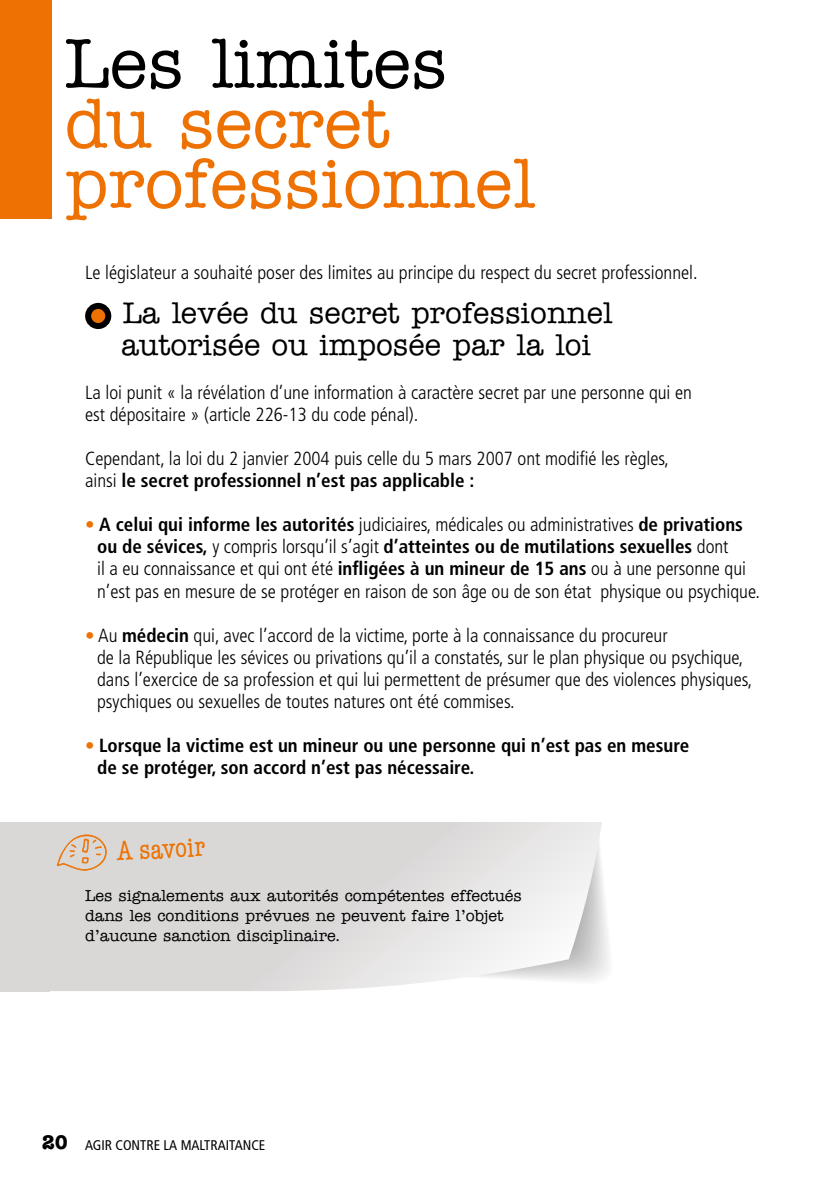
<style>
.page{position:relative;width:840px;height:1191px;background:#fff}
.page>*{position:absolute;margin:0;border:0;box-sizing:border-box;transform-origin:0 0}
.t1{font:500 70px/60px "American Typewriter";color:#ee7203}
.t2{font:500 70px "American Typewriter";color:#000}
.t3{font:500 30px/32px "American Typewriter";color:#000}
.t4{font:condensed 27.4px "American Typewriter";color:#ee7203}
.t5{font:300 condensed 19px/22px "Frutiger";color:#000}
.t6{font:700 condensed 19px/22px "Frutiger";color:#000}
.t7{font:500 16px/20px "American Typewriter";color:#000}
.t8{font:condensed 14px "Frutiger";color:#000}
.s1{font-weight:700}
.s2{color:#ee7203}
.s3{font-weight:300;color:#ee7203}
.s4{font-family:"American Typewriter";font-weight:700;font-stretch:normal;font-size:20px}
</style>
<div class="page">
<svg style="left:50px;top:822px;width:552px;height:169px;background:#dfdede"></svg>
<div style="left:0;top:822px;width:50px;height:169px;background:#d9d8d7"></div>
<div style="left:88px;top:306px;width:20px;height:20px;background:#ee7203;border-radius:50%"></div>
<div style="left:85px;top:303px;width:26px;height:26px;border:6px solid #000;border-radius:50%"></div>
<div style="left:0;top:0;width:51px;height:219px;background:#ee7203"></div>
<svg style="left:57px;top:832px;width:53px;height:39px;background:#dcc7b5"></svg>
<h1 class="t2" style="left:65px;top:25px;width:384px">Les limites</h1>
<h1 class="t1" style="left:65px;top:95px;width:471px">du secret professionnel</h1>
<p class="t5" style="left:85px;top:262px;width:613px">Le législateur a souhaité poser des limites au principe du respect du secret professionnel.</p>
<h2 class="t3" style="left:121px;top:298px;width:492px">La levée du secret professionnel autorisée ou imposée par la loi</h2>
<p class="t5" style="left:85px;top:382px;width:608px">La loi punit « la révélation d’une information à caractère secret par une personne qui en est dépositaire » (article 226-13 du code pénal).</p>
<p class="t5" style="left:85px;top:448px;width:585px">Cependant, la loi du 2 janvier 2004 puis celle du 5 mars 2007 ont modifié les règles, ainsi <span class="s1">le secret professionnel n’est pas applicable :</span></p>
<p class="t5" style="left:97px;top:514px;width:664px;text-indent:-12px"><span class="s2">•</span> <span class="s1">A celui qui informe les autorités</span> judiciaires, médicales ou administratives <span class="s1">de privations ou de sévices,</span> y compris lorsqu’il s’agit <span class="s1">d’atteintes ou de mutilations sexuelles</span> dont<br>il a eu connaissance et qui ont été <span class="s1">infligées à un mineur de 15 ans</span> ou à une personne qui n’est pas en mesure de se protéger en raison de son âge ou de son état physique ou psychique.</p>
<p class="t5" style="left:97px;top:624px;width:656px;text-indent:-12px"><span class="s2">•</span> Au <span class="s1">médecin</span> qui, avec l’accord de la victime, porte à la connaissance du procureur<br>de la République les sévices ou privations qu’il a constatés, sur le plan physique ou psychique, dans l’exercice de sa profession et qui lui permettent de présumer que des violences physiques, psychiques ou sexuelles de toutes natures ont été commises.</p>
<p class="t6" style="left:97px;top:734px;width:593px;text-indent:-12px"><span class="s3">•</span> Lorsque la victime est un mineur ou une personne qui n’est pas en mesure de se protéger, son accord n’est pas nécessaire.</p>
<h3 class="t4" style="left:116px;top:836px;width:90px;rotate:-3deg">A savoir</h3>
<p class="t7" style="left:85px;top:885px;width:438px">Les signalements aux autorités compétentes effectués dans les conditions prévues ne peuvent faire l’objet d’aucune sanction disciplinaire.</p>
<p class="t8" style="left:42px;top:1137px;width:225px"><span class="s4">20</span> AGIR CONTRE LA MALTRAITANCE</p>
</div>
